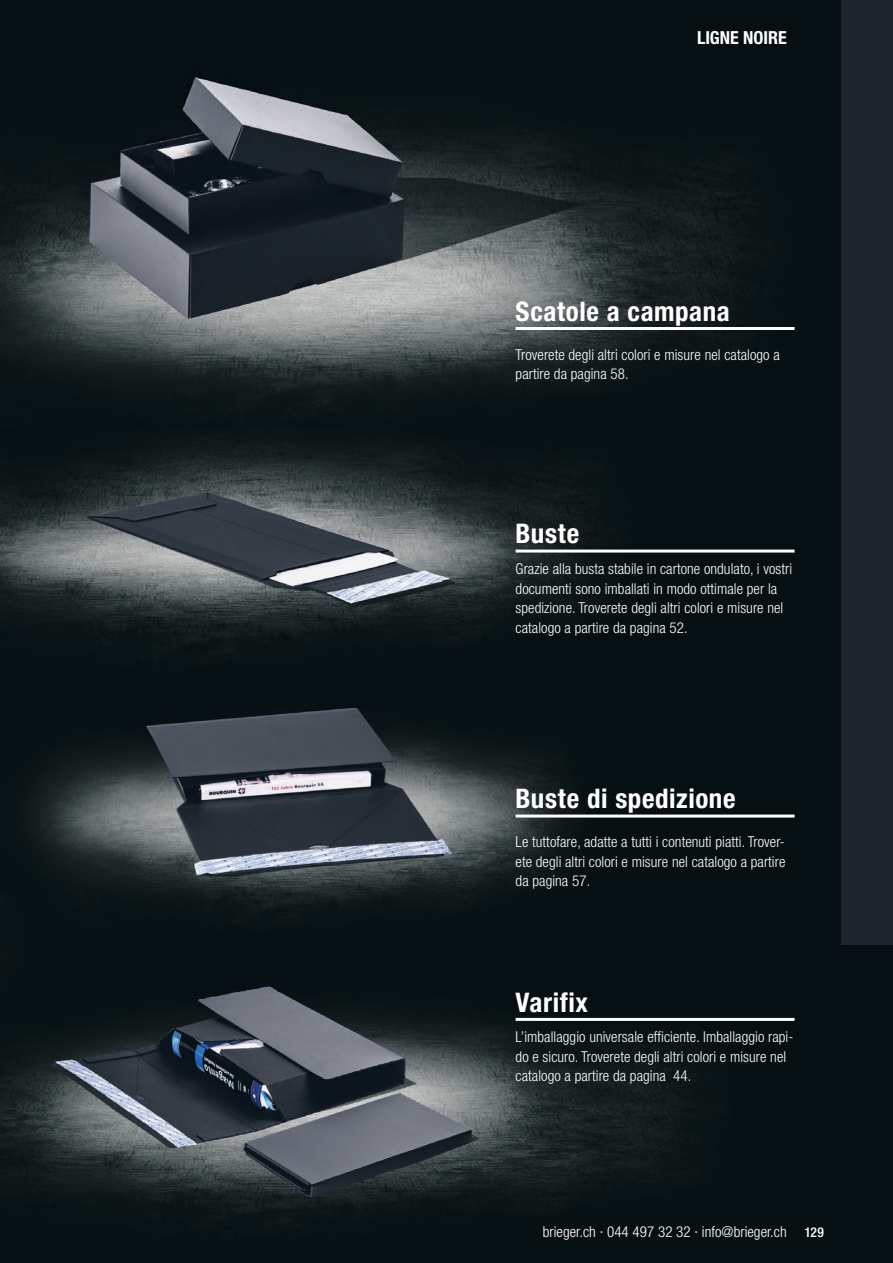
<style>
.page{position:relative;width:893px;height:1263px;background:#fff}
.page>*{position:absolute;margin:0;border:0;box-sizing:border-box;transform-origin:0 0}
.t1{font:700 condensed 27px "Helvetica Neue LT Std";letter-spacing:.02em;color:#fff}
.t2{font:700 condensed 18px "Helvetica Neue LT Std";color:#fff}
.t3{font:300 condensed 15px/19.5px "Helvetica Neue LT Std";letter-spacing:.005em;color:#fff}
.s1{font-weight:500;font-size:13.5px;color:#241f1f}
</style>
<div class="page">
<img style="left:0;top:0;width:893px;height:1263px">
<div style="left:842px;top:0;width:51px;height:944px;background:#1d242b"></div>
<hr style="left:516px;top:327px;width:278px;height:3px;background:#fff">
<hr style="left:516px;top:549px;width:278px;height:3px;background:#fff">
<hr style="left:516px;top:814px;width:278px;height:3px;background:#fff">
<hr style="left:516px;top:1018px;width:278px;height:3px;background:#fff">
<p class="t2" style="left:697px;top:27px;width:91px">LIGNE NOIRE</p>
<h1 class="t1" style="left:516px;top:295px;width:216px">Scatole a campana</h1>
<p class="t3" style="left:516px;top:345px;width:266px">Troverete degli altri colori e misure nel catalogo a partire da pagina 58.</p>
<h1 class="t1" style="left:516px;top:517px;width:65px">Buste</h1>
<p class="t3" style="left:516px;top:559px;width:278px">Grazie alla busta stabile in cartone ondulato, i vostri documenti sono imballati in modo ottimale per la spedizione. Troverete degli altri colori e misure nel catalogo a partire da pagina 52.</p>
<h1 class="t1" style="left:516px;top:782px;width:222px">Buste di spedizione</h1>
<p class="t3" style="left:516px;top:832px;width:271px;text-align:justify">Le tuttofare, adatte a tutti i contenuti piatti. Trover&shy;ete degli altri colori e misure nel catalogo a partire da pagina 57.</p>
<h1 class="t1" style="left:516px;top:985px;width:74px">Varifix</h1>
<p class="t3" style="left:516px;top:1027px;width:279px">L’imballaggio universale efficiente. Imballaggio rapi&shy;do e sicuro. Troverete degli altri colori e misure nel catalogo a partire da pagina 44.</p>
<p class="t3" style="left:543px;top:1222px;width:283px">brieger.ch · 044 497 32 32 · info@brieger.ch <span class="s1">129</span></p>
</div>
